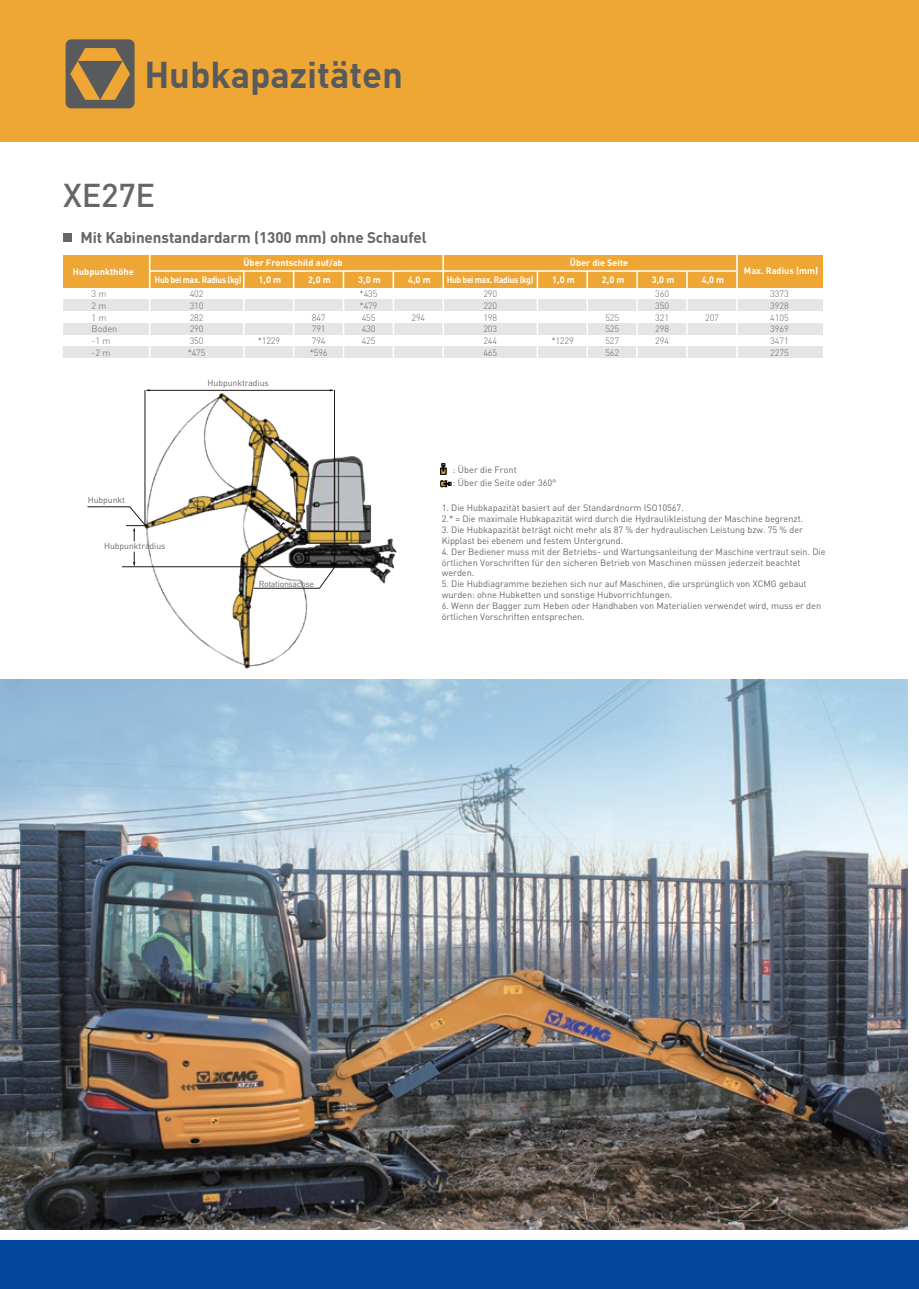
<style>
.page{position:relative;width:919px;height:1289px;background:#fff}
.page>*{position:absolute;margin:0;border:0;box-sizing:border-box;transform-origin:0 0}
.t1{font:700 36.45px "DIN Pro";letter-spacing:-.005em;color:#595a5c}
.t2{font:500 32.55px "DIN Pro";letter-spacing:-.005em;color:#666669}
.t3{font:700 15.15px "DIN Pro";letter-spacing:-.005em;color:#666669}
.t4{font:9.15px/10.9px "DIN Pro";letter-spacing:-.005em;color:#666669}
.t5{font:300 9.15px/11.7px "DIN Pro";letter-spacing:-.02em;color:#666669}
.t6{font:700 9.15px "DIN Pro";color:#fff}
.t7{font:700 9.15px "DIN Pro";letter-spacing:-.035em;color:#fff;scale:.91 1}
.t8{font:8.7px "DIN Pro";letter-spacing:-.005em;color:#666669}
.t9{font:8.7px "DIN Pro";letter-spacing:-.035em;color:#666669}
</style>
<div class="page">
<img style="left:100px;top:389px;width:305px;height:291px">
<div style="left:0;top:0;width:907px;height:141px;background:#eea735"></div>
<div style="left:906px;top:0;width:12px;height:141px;background:#eea735"></div>
<div style="left:63px;top:233px;width:9px;height:9px;background:#666669"></div>
<svg style="left:440px;top:463px;width:6px;height:11px"></svg>
<svg style="left:440px;top:480px;width:11px;height:7px"></svg>
<div style="left:63px;top:255px;width:759px;height:32px;background:#eea735"></div>
<div style="left:63px;top:300px;width:759px;height:11px;background:#e4e5e5"></div>
<div style="left:63px;top:323px;width:759px;height:11px;background:#e4e5e5"></div>
<div style="left:63px;top:346px;width:759px;height:12px;background:#e4e5e5"></div>
<hr style="left:149px;top:255px;width:1px;height:103px;background:#fff">
<hr style="left:243px;top:271px;width:1px;height:87px;background:#fff">
<hr style="left:293px;top:271px;width:1px;height:87px;background:#fff">
<hr style="left:392px;top:271px;width:2px;height:87px;background:#fff">
<hr style="left:343px;top:271px;width:1px;height:87px;background:#fff">
<hr style="left:442px;top:255px;width:2px;height:103px;background:#fff">
<hr style="left:736px;top:255px;width:1px;height:103px;background:#fff">
<hr style="left:150px;top:270px;width:586px;height:2px;background:#fff">
<hr style="left:536px;top:271px;width:2px;height:87px;background:#fff">
<hr style="left:586px;top:271px;width:2px;height:87px;background:#fff">
<hr style="left:686px;top:271px;width:1px;height:87px;background:#fff">
<hr style="left:636px;top:271px;width:2px;height:87px;background:#fff">
<hr style="left:122px;top:566px;width:238px;height:1px;background:#201814">
<svg style="left:280px;top:522px;width:5px;height:6px"></svg>
<svg style="left:133px;top:552px;width:2px;height:14px"></svg>
<svg style="left:66px;top:39px;width:69px;height:69px"></svg>
<hr style="left:145px;top:390px;width:1px;height:135px;background:#201814">
<hr style="left:334px;top:390px;width:1px;height:170px;background:#201814">
<hr style="left:147px;top:390px;width:185px;height:1px;background:#201814">
<svg style="left:254px;top:566px;width:81px;height:22px"></svg>
<svg style="left:87px;top:506px;width:60px;height:35px"></svg>
<img style="left:0;top:680px;width:907px;height:549px">
<div style="left:0;top:1240px;width:906px;height:48px;background:#00479d"></div>
<div style="left:906px;top:1240px;width:12px;height:48px;background:#00479d"></div>
<p class="t1" style="left:144px;top:51px;width:260px">Hubkapazitäten</p>
<p class="t2" style="left:63px;top:174px;width:94px">XE27E</p>
<p class="t3" style="left:80px;top:227px;width:347px">Mit Kabinenstandardarm (1300 mm) ohne Schaufel</p>
<p class="t6" style="left:73px;top:266px;width:62px">Hubpunkthöhe</p>
<p class="t6" style="left:243px;top:257px;width:101px">Über Frontschild auf/ab</p>
<p class="t6" style="left:570px;top:257px;width:60px">Über die Seite</p>
<p class="t7" style="left:155px;top:273px;width:97px">Hub bei max. Radius (kg)</p>
<p class="t6" style="left:258px;top:273px;width:24px">1,0 m</p>
<p class="t6" style="left:308px;top:273px;width:24px">2,0 m</p>
<p class="t6" style="left:358px;top:273px;width:24px">3,0 m</p>
<p class="t6" style="left:408px;top:273px;width:24px">4,0 m</p>
<p class="t7" style="left:446px;top:273px;width:97px">Hub bei max. Radius (kg)</p>
<p class="t6" style="left:552px;top:273px;width:24px">1,0 m</p>
<p class="t6" style="left:602px;top:273px;width:24px">2,0 m</p>
<p class="t6" style="left:651px;top:273px;width:24px">3,0 m</p>
<p class="t6" style="left:701px;top:273px;width:24px">4,0 m</p>
<p class="t6" style="left:744px;top:264px;width:76px">Max. Radius (mm)</p>
<p class="t5" style="left:92px;top:288px;width:27px">3 m<br>2 m<br>1 m<br>Boden -1 m -2 m</p>
<p class="t5" style="left:188px;top:288px;width:19px">402<br>310<br>282<br>290<br>350 *475</p>
<p class="t5" style="left:258px;top:334px;width:24px">*1229</p>
<p class="t8" style="left:207px;top:377px;width:63px">Hubpunktradius</p>
<p class="t5" style="left:310px;top:311px;width:19px">847<br>791<br>794 *596</p>
<p class="t8" style="left:88px;top:494px;width:39px">Hubpunkt</p>
<p class="t8" style="left:104px;top:540px;width:63px">Hubpunktradius</p>
<p class="t9" style="left:259px;top:577px;width:57px">Rotationsachse</p>
<p class="t5" style="left:359px;top:288px;width:19px">*435 *479<br>455<br>430<br>425</p>
<p class="t5" style="left:770px;top:288px;width:20px;text-align:justify">3373<br>3928<br>4105<br>3969<br>3471<br>2275</p>
<p class="t5" style="left:655px;top:288px;width:15px;text-align:justify">360<br>350<br>321<br>298</p>
<p class="t5" style="left:483px;top:288px;width:15px;text-align:justify">290<br>220<br>198<br>203<br>244<br>465</p>
<p class="t5" style="left:605px;top:311px;width:15px;text-align:justify">525<br>525<br>527<br>562</p>
<p class="t5" style="left:411px;top:311px;width:15px">294</p>
<p class="t5" style="left:705px;top:311px;width:15px">207</p>
<p class="t5" style="left:551px;top:334px;width:24px">*1229</p>
<p class="t5" style="left:655px;top:334px;width:15px">294</p>
<p class="t4" style="left:453px;top:462px;width:105px;line-height:13px">: Über die Front<br>: Über die Seite oder 360°</p>
<p class="t4" style="left:442px;top:501px;width:363px">1. Die Hubkapazität basiert auf der Standardnorm ISO10567.<br>2.* = Die maximale Hubkapazität wird durch die Hydraulikleistung der Maschine begrenzt.</p>
<p class="t4" style="left:442px;top:523px;width:363px">3. Die Hubkapazität beträgt nicht mehr als 87 % der hydraulischen Leistung bzw. 75 % der<br>Kipplast bei ebenem und festem Untergrund.</p>
<p class="t4" style="left:442px;top:545px;width:385px">4. Der Bediener muss mit der Betriebs- und Wartungsanleitung der Maschine vertraut sein. Die örtlichen Vorschriften für den sicheren Betrieb von Maschinen müssen jederzeit beachtet werden.</p>
<p class="t4" style="left:442px;top:578px;width:366px">5. Die Hubdiagramme beziehen sich nur auf Maschinen, die ursprünglich von XCMG gebaut wurden: ohne Hubketten und sonstige Hubvorrichtungen.</p>
<p class="t4" style="left:442px;top:600px;width:381px">6. Wenn der Bagger zum Heben oder Handhaben von Materialien verwendet wird, muss er den örtlichen Vorschriften entsprechen.</p>
</div>
